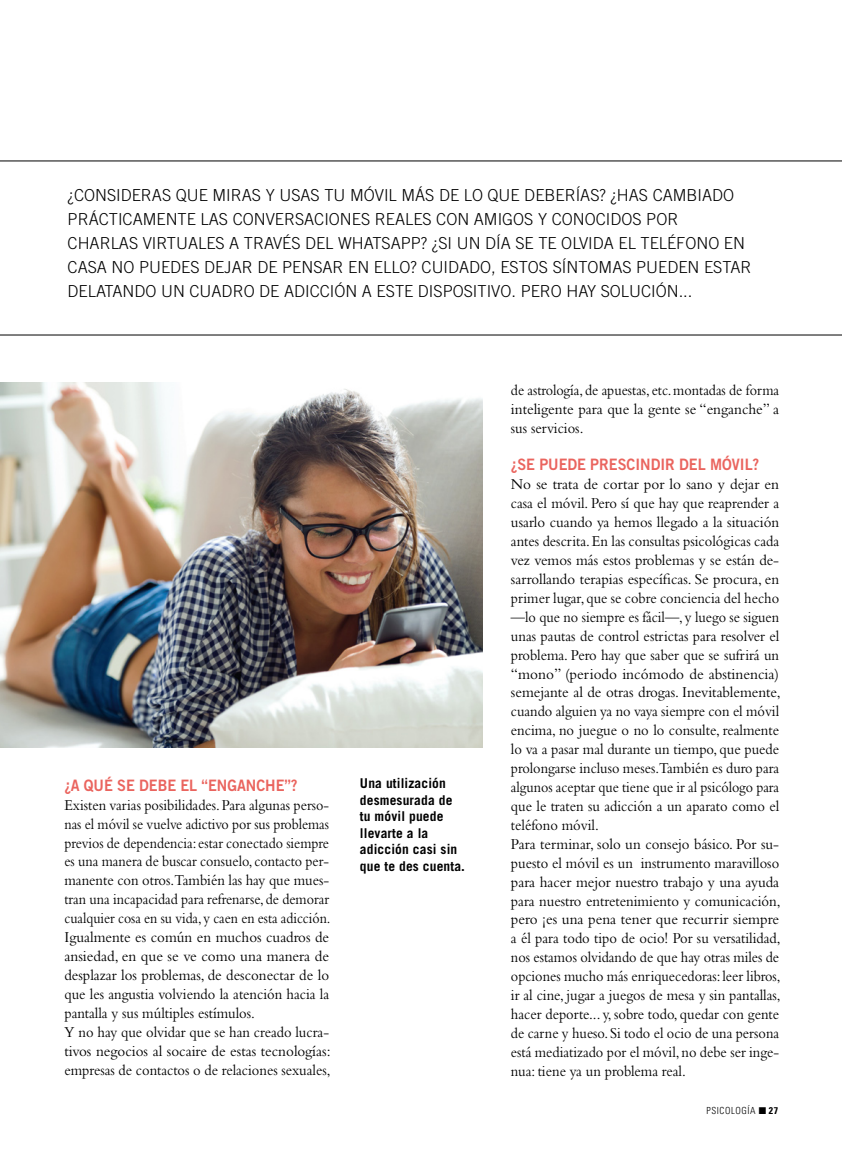
<style>
.page{position:relative;width:842px;height:1149px;background:#fff}
.page>*{position:absolute;margin:0;border:0;box-sizing:border-box;transform-origin:0 0}
.t1{font:300 16.5px/24px "Trade Gothic";color:#000}
.t2{font:15.75px/18.9px "Bembo";color:#000}
.t3{font:15.75px/18.9px "Bembo";color:#000;scale:.92 1}
.t4{font:15.75px/18.9px "Bembo";color:#000;text-align:justify;scale:.9 1}
.t5{font:15.75px "Trade Gothic Bold Two";color:#ea645e;scale:.92 1}
.t6{font:700 13.5px/16.5px "Trade Gothic";letter-spacing:.01em;color:#000}
.t7{font:300 condensed 9.75px "Univers";letter-spacing:.06em;color:#000}
.s1{font-weight:700}
</style>
<div class="page">
<hr style="left:0;top:160px;width:842px;height:1px;background:#000">
<hr style="left:0;top:334px;width:842px;height:1px;background:#000">
<img style="left:0;top:382px;width:482px;height:365px">
<p class="t1" style="left:68px;top:183px;width:468px">¿CONSIDERAS QUE MIRAS Y USAS TU MÓVIL MÁS DE LO QUE DEBE</p>
<p class="t1" style="left:68px;top:183px;width:685px;text-indent:497px">RÍAS? ¿HAS CAMB IADO PRÁCTICAMENTE LAS CONVERSACIONES REALES CON AMIGOS Y CONOCIDOS POR CHARLAS VIRTUALES A TRAVÉS DEL WHATSAPP? ¿SI UN DÍA SE TE OLVIDA EL TELÉFONO EN CASA NO PUEDES DEJAR DE PENSAR EN ELLO? CUIDADO, ESTOS SÍNTOMAS PUEDEN ESTAR DELATANDO UN CUADRO DE ADICCIÓN A ESTE DISPOSITIVO. PERO HAY SOLUCIÓN...</p>
<p class="t5" style="left:64px;top:775px;width:255px">¿A QUÉ SE DEBE EL “ENGANCHE”?</p>
<p class="t3" style="left:64px;top:794px;width:291px">Existen varias posibilidades. Para algunas perso&shy;nas el móvil se vuelve adictivo por sus problemas previos de dependencia: estar conectado siempre es una manera de buscar consuelo, contacto per&shy;manente con otros.También las hay que mues&shy;tran una incapacidad para refrenarse, de demorar cualquier cosa en su vida, y caen en esta adicción.<br>Igualmente es común en muchos cuadros de ansiedad, en que se ve como una manera de desplazar los problemas, de desconectar de lo que les angustia volviendo la atención hacia la pantalla y sus múltiples estímulos.<br>Y no hay que olvidar que se han creado lucra&shy;tivos negocios al socaire de estas tecnologías: empresas de contactos o de relaciones sexuales,</p>
<p class="t6" style="left:360px;top:774px;width:107px">Una utilización desmesurada de tu móvil puede llevarte a la adicción casi sin que te des cuenta.</p>
<p class="t4" style="left:511px;top:380px;width:300px">de astrología, de apuestas, etc. montadas de forma inteligente para que la gente se “enganche” a sus servicios.</p>
<p class="t5" style="left:511px;top:455px;width:271px">¿SE PUEDE PRESCINDIR DEL MÓVIL?</p>
<p class="t2" style="left:511px;top:474px;width:271px">No se trata de cortar por lo sano y dejar en casa el móvil. Pero sí que hay que reaprender a usarlo cuando ya hemos llegado a la situación antes descrita. En las consultas psicológicas cada vez vemos más estos problemas y se están de&shy;sarrollando terapias específicas. Se procura, en primer lugar, que se cobre conciencia del hecho —lo que no siempre es fácil—, y luego se siguen unas pautas de control estrictas para resolver el problema. Pero hay que saber que se sufrirá un “mono” (periodo incómodo de abstinencia) semejante al de otras drogas. Inevitablemente, cuando alguien ya no vaya siempre con el móvil encima, no juegue o no lo consulte, realmente lo va a pasar mal durante un tiempo, que puede prolongarse incluso meses.También es duro para algunos aceptar que tiene que ir al psicólogo para que le traten su adicción a un aparato como el teléfono móvil.<br>Para terminar, solo un consejo básico. Por su&shy;puesto el móvil es un instrumento maravilloso para hacer mejor nuestro trabajo y una ayuda para nuestro entretenimiento y comunicación, pero ¡es una pena tener que recurrir siempre a él para todo tipo de ocio! Por su versatilidad, nos estamos olvidando de que hay otras miles de opciones mucho más enriquecedoras: leer libros, ir al cine, jugar a juegos de mesa y sin pantallas, hacer deporte... y, sobre todo, quedar con gente de carne y hueso. Si todo el ocio de una persona está mediatizado por el móvil, no debe ser inge&shy;nua: tiene ya un problema real.</p>
<p class="t7" style="left:706px;top:1104px;width:73px">PSICOLOGÍA ■ <span class="s1">27</span></p>
</div>
